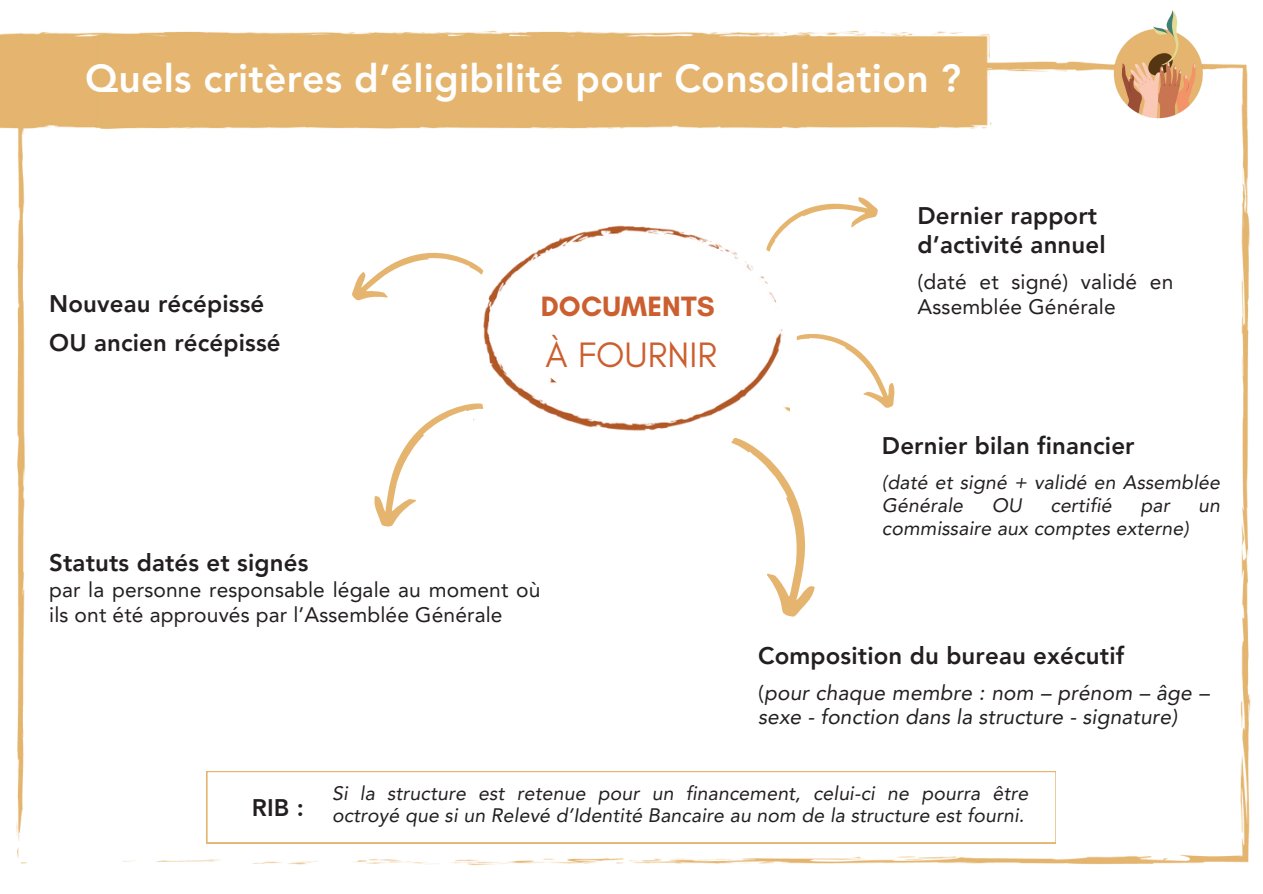
<style>
.page{position:relative;width:1263px;height:894px;background:#fff}
.page>*{position:absolute;margin:0;border:0;box-sizing:border-box;transform-origin:0 0}
.t1{font:800 39px "Avenir LT Pro";letter-spacing:.005em;color:#fff}
.t2{font:36px "Glacial Indifference";letter-spacing:.005em;color:#cc5f2f}
.t3{font:700 28.5px "Glacial Indifference";letter-spacing:.005em;color:#cc5f2f}
.t4{font:800 24px/39px "Avenir LT Pro";letter-spacing:.005em;color:#231f20}
.t5{font:21px/24.8px "Avenir LT Pro";letter-spacing:.005em;color:#231f20}
.t6{font:italic 21px/24.8px "Avenir LT Pro";letter-spacing:.005em;color:#231f20}
.t7{font:italic 19.5px/23.2px "Avenir LT Pro";letter-spacing:.005em;color:#231f20}
.s1{font-style:normal}
</style>
<div class="page">
<img style="left:16px;top:61px;width:1235px;height:805px">
<img style="left:1112px;top:10px;width:95px;height:118px">
<img style="left:474px;top:190px;width:315px;height:261px">
<svg style="left:525px;top:247px;width:225px;height:159px"></svg>
<svg style="left:758px;top:189px;width:124px;height:63px"></svg>
<svg style="left:730px;top:426px;width:96px;height:196px"></svg>
<svg style="left:345px;top:237px;width:139px;height:72px"></svg>
<svg style="left:359px;top:380px;width:126px;height:155px"></svg>
<svg style="left:795px;top:313px;width:112px;height:102px"></svg>
<svg style="left:206px;top:770px;width:850px;height:72px"></svg>
<img style="left:0;top:32px;width:71px;height:126px">
<img style="left:71px;top:31px;width:947px;height:127px">
<h1 class="t1" style="left:85px;top:62px;width:878px">Quels critères d’éligibilité pour Consolidation ?</h1>
<p class="t4" style="left:49px;top:286px;width:233px">Nouveau récépissé<br>OU ancien récépissé</p>
<h3 class="t3" style="left:541px;top:289px;width:176px">DOCUMENTS</h3>
<h2 class="t2" style="left:546px;top:333px;width:173px">À FOURNIR</h2>
<p class="t4" style="left:49px;top:545px;width:261px">Statuts datés et signés</p>
<p class="t5" style="left:49px;top:579px;width:493px">par la personne responsable légale au moment où ils ont été approuvés par l’Assemblée Générale</p>
<p class="t4" style="left:918px;top:204px;width:190px;line-height:28.5px">Dernier rapport d’activité annuel</p>
<p class="t5" style="left:918px;top:271px;width:257px">(daté et signé) validé en<br>Assemblée Générale</p>
<p class="t4" style="left:882px;top:428px;width:254px">Dernier bilan financier</p>
<p class="t7" style="left:882px;top:472px;width:339px">(daté et signé + validé en Assemblée<br>Générale</p>
<p class="t7" style="left:992px;top:495px;width:32px">OU</p>
<p class="t7" style="left:1050px;top:495px;width:63px">certifié</p>
<p class="t7" style="left:1140px;top:495px;width:31px">par</p>
<p class="t7" style="left:1198px;top:495px;width:23px">un</p>
<p class="t7" style="left:882px;top:518px;width:309px">commissaire aux comptes externe)</p>
<p class="t4" style="left:758px;top:637px;width:368px">Composition du bureau exécutif</p>
<p class="t6" style="left:758px;top:681px;width:453px"><span class="s1">(</span>pour chaque membre : nom – prénom – âge – sexe - fonction dans la structure - signature)</p>
<p class="t4" style="left:252px;top:790px;width:54px">RIB :</p>
<p class="t7" style="left:332px;top:783px;width:698px;line-height:22.5px">Si la structure est retenue pour un financement, celui-ci ne pourra être octroyé que si un Relevé d’Identité Bancaire au nom de la structure est fourni.</p>
</div>
